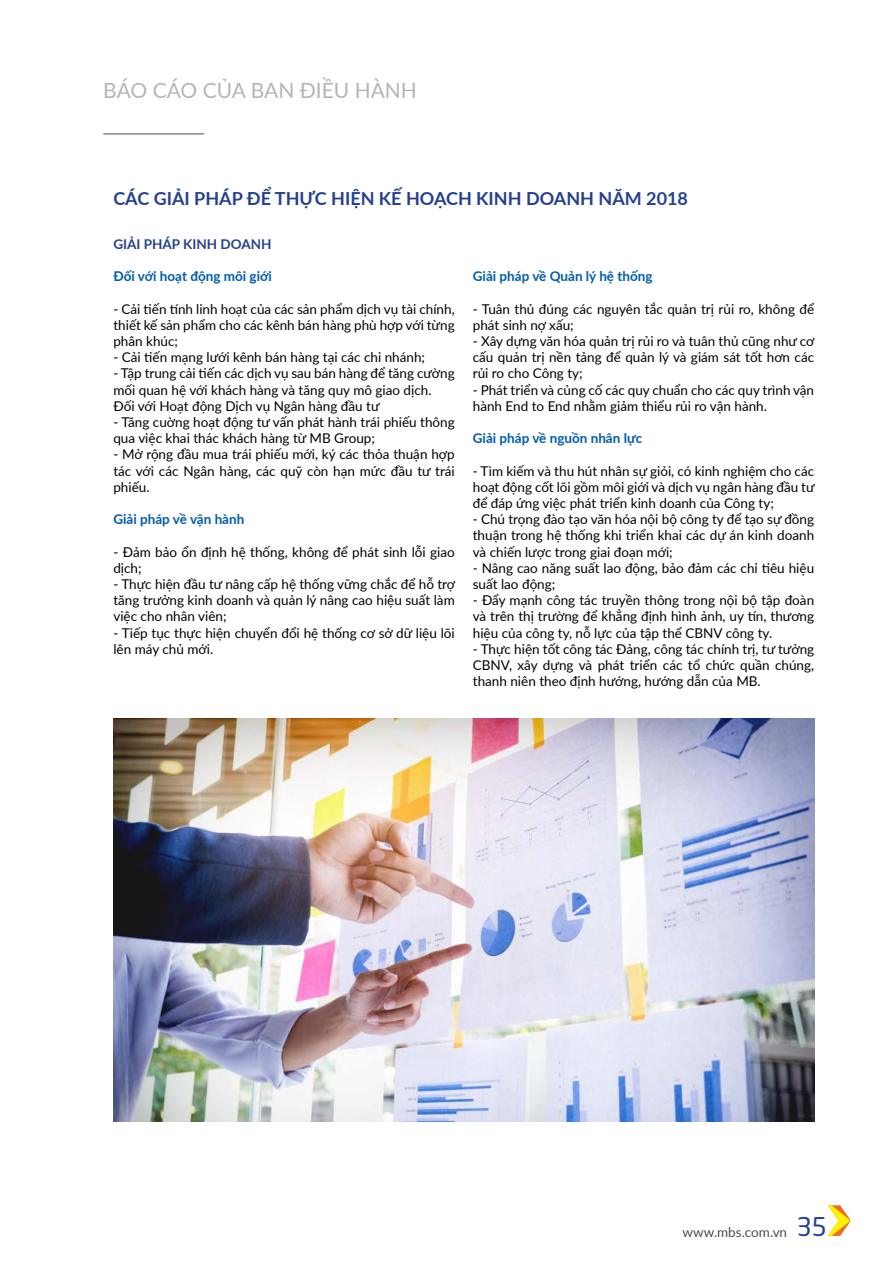
<style>
.page{position:relative;width:893px;height:1263px;background:#fff}
.page>*{position:absolute;margin:0;border:0;box-sizing:border-box;transform-origin:0 0}
.t1{font:21px "Lato";letter-spacing:-.005em;color:#b8b4b4}
.t2{font:700 18px "Lato";color:#25408f}
.t3{font:13.5px/16.2px "Lato";color:#000;text-align:justify}
.t4{font:700 13.5px "Lato";color:#005cab}
.t5{font:700 13.5px "Lato";color:#25408f}
.t6{font:13.5px "Lato";color:#4c4d4d}
.s1{font-family:"UTM Neo Sans Intel";font-size:25.5px;color:#25408f}
</style>
<div class="page">
<svg style="left:828px;top:1205px;width:22px;height:31px"></svg>
<img style="left:113px;top:718px;width:701px;height:403px">
<hr style="left:103px;top:133px;width:101px;height:2px;background:#8a8687">
<h1 class="t1" style="left:103px;top:76px;width:297px">BÁO CÁO CỦA BAN ĐIỀU HÀNH</h1>
<h2 class="t2" style="left:113px;top:186px;width:576px">CÁC GIẢI PHÁP ĐỂ THỰC HI ỆN KẾ HOẠCH KIN H DOAN H NĂM 2018</h2>
<p class="t5" style="left:113px;top:234px;width:157px">Giải pháp kinh doanh</p>
<p class="t4" style="left:113px;top:266px;width:160px">Đối với hoạt động môi giới</p>
<p class="t3" style="left:113px;top:300px;width:343px">- Cải tiến tính linh hoạt của các sản phẩm dịch vụ tài chính, thiết kế sản phẩm cho các kênh bán hàng phù hợp với từng phân khúc;</p>
<p class="t3" style="left:113px;top:349px;width:313px">- Cải tiến mạng lưới kênh bán hàng tại các chi nhánh;</p>
<p class="t3" style="left:113px;top:365px;width:343px;text-align:left">- Tập trung cải tiến các dịch vụ sau bán hàng để tăng cường mối quan hệ với khách hàng và tăng quy mô giao dịch.<br>Đối với Hoạt động Dịch vụ Ngân hàng đầu tư</p>
<p class="t3" style="left:113px;top:413px;width:343px">- Tăng cuờng hoạt động tư vấn phát hành trái phiếu thông qua việc khai thác khách hàng từ MB Group;</p>
<p class="t3" style="left:113px;top:446px;width:343px">- Mở rộng đầu mua trái phiếu mới, ký các thỏa thuận hợp tác với các Ngân hàng, các quỹ còn hạn mức đầu tư trái phiếu.</p>
<p class="t4" style="left:113px;top:509px;width:132px">Giải pháp về vận hành</p>
<p class="t3" style="left:113px;top:543px;width:343px">- Đảm bảo ổn định hệ thống, không để phát sinh lỗi giao dịch;</p>
<p class="t3" style="left:113px;top:575px;width:343px">- Thực hiện đầu tư nâng cấp hệ thống vững chắc để hỗ trợ tăng trưởng kinh doanh và quản lý nâng cao hiệu suất làm việc cho nhân viên;</p>
<p class="t3" style="left:113px;top:624px;width:343px">- Tiếp tục thực hiện chuyển đổi hệ thống cơ sở dữ liệu lõi lên máy chủ mới.</p>
<p class="t4" style="left:473px;top:266px;width:181px">Giải pháp về Quản lý hệ thống</p>
<p class="t3" style="left:473px;top:300px;width:343px">- Tuân thủ đúng các nguyên tắc quản trị rủi ro, không để phát sinh nợ xấu;</p>
<p class="t3" style="left:473px;top:332px;width:343px">- Xây dựng văn hóa quản trị rủi ro và tuân thủ cũng như cơ cấu quản trị nền tảng để quản lý và giám sát tốt hơn các rủi ro cho Công ty;</p>
<p class="t3" style="left:473px;top:381px;width:343px">- Phát triển và củng cố các quy chuẩn cho các quy trình vận hành End to End nhằm giảm thiểu rủi ro vận hành.</p>
<p class="t4" style="left:473px;top:428px;width:171px">Giải pháp về nguồn nhân lực</p>
<p class="t3" style="left:473px;top:462px;width:343px">- Tìm kiếm và thu hút nhân sự giỏi, có kinh nghiệm cho các hoạt động cốt lõi gồm môi giới và dịch vụ ngân hàng đầu tư để đáp ứng việc phát triển kinh doanh của Công ty;</p>
<p class="t3" style="left:473px;top:511px;width:343px">- Chú trọng đào tạo văn hóa nội bộ công ty để tạo sự đồng thuận trong hệ thống khi triển khai các dự án kinh doanh và chiến lược trong giai đoạn mới;</p>
<p class="t3" style="left:473px;top:559px;width:343px">- Nâng cao năng suất lao động, bảo đảm các chỉ tiêu hiệu suất lao động;</p>
<p class="t3" style="left:473px;top:592px;width:343px">- Đẩy mạnh công tác truyền thông trong nội bộ tập đoàn và trên thị trường để khẳng định hình ảnh, uy tín, thương hiệu của công ty, nỗ lực của tập thể CBNV công ty.</p>
<p class="t3" style="left:473px;top:640px;width:343px">- Thực hiện tốt công tác Đảng, công tác chính trị, tư tưởng CBNV, xây dựng và phát triển các tổ chức quần chúng, thanh niên theo định hướng, hướng dẫn của MB.</p>
<p class="t6" style="left:682px;top:1222px;width:146px">www.mbs.com.vn <span class="s1">35</span></p>
</div>
